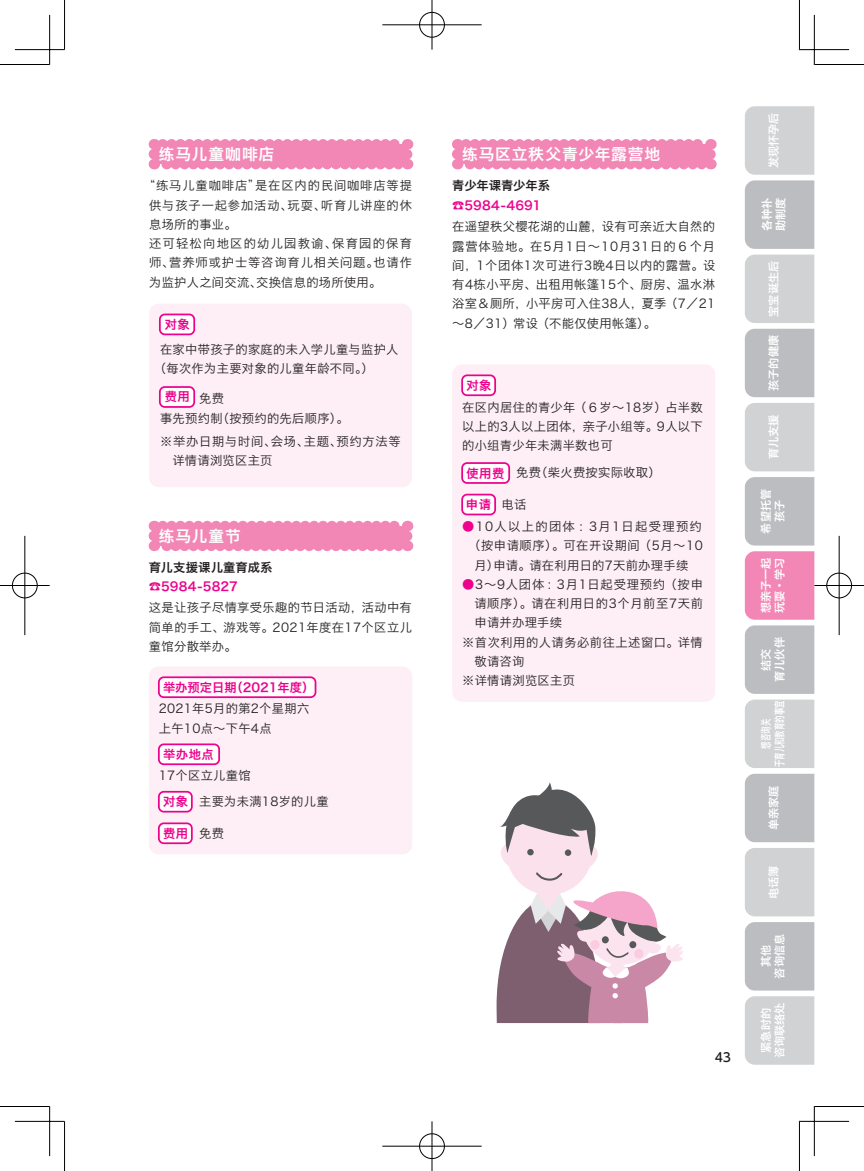
<style>
.page{position:relative;width:864px;height:1171px;background:#fff}
.page>*{position:absolute;margin:0;border:0;box-sizing:border-box;transform-origin:0 0}
.t1{font:15.75px "Hiragino Sans GB W6";letter-spacing:.055em;color:#fff}
.t2{font:500 12.42px "UD Shin M Go Pro";color:#231f20}
.t3{font:12.25px/19.2px "Hiragino Sans GB W3";letter-spacing:.03em;color:#231f20;text-align:justify}
.t4{font:12.25px/19.2px "Hiragino Sans GB W3";letter-spacing:.07em;color:#231f20}
.t5{font:12.25px/19.2px "Hiragino Sans GB W6";color:#ed028c}
.t6{font:12.25px/19.2px "Hiragino Sans GB W3";letter-spacing:.06em;color:#231f20}
.t7{font:12.25px/19.2px "Hiragino Sans GB W6";letter-spacing:.015em;color:#231f20}
.t8{font:12.25px "Hiragino Sans GB W3";letter-spacing:.065em;color:#231f20}
.t9{font:12.25px "Hiragino Sans GB W3";letter-spacing:.05em;color:#231f20}
.t10{font:11.2px/13.7px "Hiragino Sans GB W6";color:#fff;text-align:center}
.t11{font:11.2px/13.7px "Hiragino Sans GB W6";color:#fff;text-align:center;scale:.66 1}
.s1{font-family:"Hiragino Sans GB W3";color:#231f20}
.s2{font-family:"UD Shin M Go Pro";color:#ed028c}
.s3{color:#ed028c}
.s4{font-family:"Hiragino Sans GB W6";color:#ed028c}
.s5{color:#231f20}
.s6{font-family:"UD Shin M Go Pro"}
</style>
<div class="page">
<svg style="left:148px;top:521px;width:264px;height:30px;background:#f28cb9"></svg>
<div style="left:149px;top:666px;width:263px;height:188px;background:#fdeff5;border-radius:10px"></div>
<svg style="left:452px;top:139px;width:263px;height:30px;background:#f28cb9"></svg>
<div style="left:452px;top:364px;width:262px;height:338px;background:#fdeff5;border-radius:10px"></div>
<svg style="left:148px;top:139px;width:264px;height:30px;background:#f28db9"></svg>
<div style="left:149px;top:304px;width:263px;height:183px;background:#fdeff5;border-radius:10px"></div>
<div style="left:159px;top:677px;width:156px;height:20px;background:#fff;border-radius:5px"></div>
<div style="left:158px;top:676px;width:158px;height:22px;border:2px solid #ed028c;border-radius:5px"></div>
<div style="left:159px;top:744px;width:60px;height:20px;background:#fff;border-radius:5px"></div>
<div style="left:158px;top:743px;width:62px;height:22px;border:2px solid #ed028c;border-radius:5px"></div>
<div style="left:159px;top:792px;width:33px;height:19px;background:#fff;border-radius:5px"></div>
<div style="left:158px;top:791px;width:35px;height:21px;border:2px solid #ed028c;border-radius:5px"></div>
<div style="left:159px;top:823px;width:33px;height:20px;background:#fff;border-radius:5px"></div>
<div style="left:158px;top:822px;width:35px;height:22px;border:2px solid #ed028c;border-radius:5px"></div>
<div style="left:462px;top:375px;width:33px;height:20px;background:#fff;border-radius:5px"></div>
<div style="left:461px;top:374px;width:35px;height:22px;border:2px solid #ed028c;border-radius:5px"></div>
<div style="left:462px;top:463px;width:47px;height:20px;background:#fff;border-radius:5px"></div>
<div style="left:461px;top:462px;width:49px;height:22px;border:2px solid #ed028c;border-radius:5px"></div>
<div style="left:462px;top:494px;width:33px;height:20px;background:#fff;border-radius:5px"></div>
<div style="left:461px;top:494px;width:35px;height:21px;border:2px solid #ed028c;border-radius:5px"></div>
<div style="left:505px;top:808px;width:87px;height:87px;background:#fbe1ec;border-radius:50%"></div>
<svg style="left:500px;top:782px;width:98px;height:100px"></svg>
<svg style="left:496px;top:888px;width:187px;height:135px"></svg>
<div style="left:160px;top:314px;width:34px;height:20px;background:#fff;border-radius:5px"></div>
<div style="left:159px;top:314px;width:36px;height:21px;border:2px solid #ed028c;border-radius:5px"></div>
<div style="left:160px;top:387px;width:34px;height:20px;background:#fff;border-radius:5px"></div>
<div style="left:159px;top:386px;width:36px;height:22px;border:2px solid #ed028c;border-radius:5px"></div>
<svg style="left:744px;top:106px;width:70px;height:959px;background:#cfc8cd"></svg>
<hr style="left:0;top:64px;width:50px;height:1px;background:#000">
<hr style="left:814px;top:64px;width:49px;height:1px;background:#000">
<hr style="left:0;top:1106px;width:50px;height:1px;background:#000">
<hr style="left:814px;top:1106px;width:49px;height:1px;background:#000">
<hr style="left:64px;top:0;width:1px;height:50px;background:#000">
<hr style="left:64px;top:1121px;width:1px;height:50px;background:#000">
<hr style="left:798px;top:0;width:1px;height:50px;background:#000">
<hr style="left:798px;top:1121px;width:1px;height:50px;background:#000">
<hr style="left:15px;top:49px;width:49px;height:1px;background:#000">
<hr style="left:799px;top:49px;width:49px;height:1px;background:#000">
<hr style="left:15px;top:1121px;width:49px;height:1px;background:#000">
<hr style="left:799px;top:1121px;width:49px;height:1px;background:#000">
<hr style="left:49px;top:15px;width:1px;height:49px;background:#000">
<hr style="left:49px;top:1106px;width:1px;height:50px;background:#000">
<hr style="left:813px;top:15px;width:1px;height:49px;background:#000">
<hr style="left:813px;top:1106px;width:1px;height:50px;background:#000">
<div style="left:418px;top:11px;width:27px;height:27px;border:2px solid #fff;border-radius:50%"></div>
<hr style="left:382px;top:24px;width:99px;height:2px;background:#fff">
<hr style="left:430px;top:0;width:3px;height:50px;background:#fff">
<div style="left:419px;top:12px;width:25px;height:25px;border:1px solid #000;border-radius:50%"></div>
<hr style="left:382px;top:25px;width:99px;height:1px;background:#000">
<hr style="left:431px;top:0;width:1px;height:50px;background:#000">
<div style="left:418px;top:1132px;width:27px;height:28px;border:2px solid #fff;border-radius:50%"></div>
<hr style="left:382px;top:1145px;width:99px;height:2px;background:#fff">
<hr style="left:430px;top:1121px;width:3px;height:50px;background:#fff">
<div style="left:419px;top:1133px;width:25px;height:26px;border:1px solid #000;border-radius:50%"></div>
<hr style="left:382px;top:1146px;width:99px;height:1px;background:#000">
<hr style="left:431px;top:1121px;width:1px;height:50px;background:#000">
<div style="left:11px;top:572px;width:27px;height:27px;border:2px solid #fff;border-radius:50%"></div>
<hr style="left:0;top:584px;width:50px;height:3px;background:#fff">
<hr style="left:24px;top:536px;width:2px;height:99px;background:#fff">
<div style="left:12px;top:573px;width:25px;height:25px;border:1px solid #000;border-radius:50%"></div>
<hr style="left:0;top:585px;width:50px;height:1px;background:#000">
<hr style="left:25px;top:536px;width:1px;height:99px;background:#000">
<div style="left:825px;top:572px;width:27px;height:27px;border:2px solid #fff;border-radius:50%"></div>
<hr style="left:814px;top:584px;width:49px;height:3px;background:#fff">
<hr style="left:837px;top:536px;width:3px;height:99px;background:#fff">
<div style="left:826px;top:573px;width:25px;height:25px;border:1px solid #000;border-radius:50%"></div>
<hr style="left:814px;top:585px;width:49px;height:1px;background:#000">
<hr style="left:838px;top:536px;width:1px;height:99px;background:#000">
<p class="t1" style="left:159px;top:144px;width:117px">练马儿童咖啡店</p>
<p class="t1" style="left:462px;top:144px;width:199px">练马区立秩父青少年露营地</p>
<p class="t4" style="left:149px;top:176px;width:264px;text-indent:-6px">“练马儿童咖啡店”是在区内的民间咖啡店等提供与孩子一起参加活动、玩耍、听育儿讲座的休息场所的事业。<br>还可轻松向地区的幼儿园教谕、保育园的保育师、营养师或护士等咨询育儿相关问题。也请作为监护人之间交流、交换信息的场所使用。</p>
<p class="t5" style="left:165px;top:314px;width:27px">对象</p>
<p class="t3" style="left:154px;top:339px;width:246px;text-indent:6px">在家中带孩子的家庭的未入学儿童与监护人（每次作为主要对象的儿童年龄不同。）</p>
<p class="t5" style="left:165px;top:387px;width:61px">费用 <span class="s1">免费</span></p>
<p class="t3" style="left:160px;top:408px;width:190px">事先预约制（按预约的先后顺序）。</p>
<p class="t6" style="left:172px;top:431px;width:230px;text-indent:-12px">※举办日期与时间、会场、主题、预约方法等详情请浏览区主页</p>
<p class="t1" style="left:159px;top:525px;width:83px">练马儿童节</p>
<p class="t7" style="left:149px;top:557px;width:125px">育儿支援课儿童育成系<span class="s2">☎</span><span class="s3">5984-5827</span></p>
<p class="t3" style="left:149px;top:598px;width:264px">这是让孩子尽情享受乐趣的节日活动，活动中有简单的手工、游戏等。2021年度在17个区立儿童馆分散举办。</p>
<p class="t5" style="left:163px;top:677px;width:153px">举办预定日期（2021年度）</p>
<p class="t3" style="left:159px;top:699px;width:152px">2021年5月的第2个星期六上午10点～下午4点</p>
<p class="t5" style="left:163px;top:744px;width:52px">举办地点</p>
<p class="t3" style="left:163px;top:762px;width:167px;line-height:25.9px;text-indent:-4px">17个区立儿童馆<br><span class="s4">对象</span> 主要为未满18岁的儿童</p>
<p class="t5" style="left:163px;top:823px;width:62px">费用 <span class="s1">免费</span></p>
<p class="t5" style="left:452px;top:176px;width:99px"><span class="s5">青少年课青少年系</span><span class="s6">☎</span>5984-4691</p>
<p class="t3" style="left:452px;top:217px;width:264px">在遥望秩父樱花湖的山麓，设有可亲近大自然的露营体验地。在5月1日～10月31日的６个月间，1个团体1次可进行3晚4日以内的露营。设有4栋小平房、出租用帐篷15个、厨房、温水淋浴室＆厕所，小平房可入住38人，夏季 （7／21～8／31）常设 （不能仅使用帐篷）。</p>
<p class="t5" style="left:466px;top:375px;width:27px">对象</p>
<p class="t3" style="left:462px;top:397px;width:242px">在区内居住的青少年 （６岁～18岁）占半数以上的3人以上团体，亲子小组等。9人以下的小组青少年未满半数也可</p>
<p class="t3" style="left:466px;top:462px;width:196px"><span class="s4">使用费</span> 免费（柴火费按实际收取）</p>
<p class="t5" style="left:465px;top:494px;width:62px">申请 <span class="s1">电话</span></p>
<p class="t3" style="left:462px;top:517px;width:242px;text-align:center"><span class="s3">●</span>10人以上的团体 ：3月1日起受理预约（按申请顺序）。可在开设期间 （5月～10月）申请。请在利用日的7天前办理手续</p>
<p class="t8" style="left:462px;top:577px;width:242px"><span class="s3">●</span>3～9人团体 ：3月1日起受理预约 （按申</p>
<p class="t9" style="left:474px;top:596px;width:230px">请顺序）。请在利用日的3个月前至7天前</p>
<p class="t3" style="left:474px;top:613px;width:89px">申请并办理手续</p>
<p class="t3" style="left:462px;top:632px;width:242px">※首次利用的人请务必前往上述窗口。详情</p>
<p class="t3" style="left:474px;top:651px;width:51px">敬请咨询</p>
<p class="t3" style="left:462px;top:671px;width:114px">※详情请浏览区主页</p>
<p class="t2" style="left:714px;top:1047px;width:18px">43</p>
<p class="t10" style="left:766px;top:168px;width:57px;rotate:-90deg">发现怀孕后</p>
<p class="t10" style="left:759px;top:231px;width:35px;text-align:left;rotate:-90deg">各种补助制度</p>
<p class="t10" style="left:766px;top:317px;width:57px;rotate:-90deg">宝宝诞生后</p>
<p class="t10" style="left:766px;top:391px;width:57px;rotate:-90deg">孩子的健康</p>
<p class="t10" style="left:766px;top:459px;width:46px;rotate:-90deg">育儿支援</p>
<p class="t10" style="left:758px;top:534px;width:46px;rotate:-90deg">希望托管孩子</p>
<p class="t10" style="left:758px;top:613px;width:57px;text-align:left;rotate:-90deg">想亲子一起玩耍·学习</p>
<p class="t10" style="left:758px;top:682px;width:46px;rotate:-90deg">结交<br>育儿伙伴</p>
<p class="t11" style="left:758px;top:767px;width:102px;rotate:-90deg">想咨询关<br>于育儿和教育的事宜</p>
<p class="t10" style="left:766px;top:830px;width:46px;rotate:-90deg">单亲家庭</p>
<p class="t10" style="left:766px;top:899px;width:35px;rotate:-90deg">电话簿</p>
<p class="t10" style="left:758px;top:978px;width:46px;rotate:-90deg">其他<br>咨询信息</p>
<p class="t10" style="left:758px;top:1053px;width:46px;rotate:-90deg">紧急时的</p>
<p class="t10" style="left:772px;top:1058px;width:57px;rotate:-90deg">咨询联络处</p>
</div>
